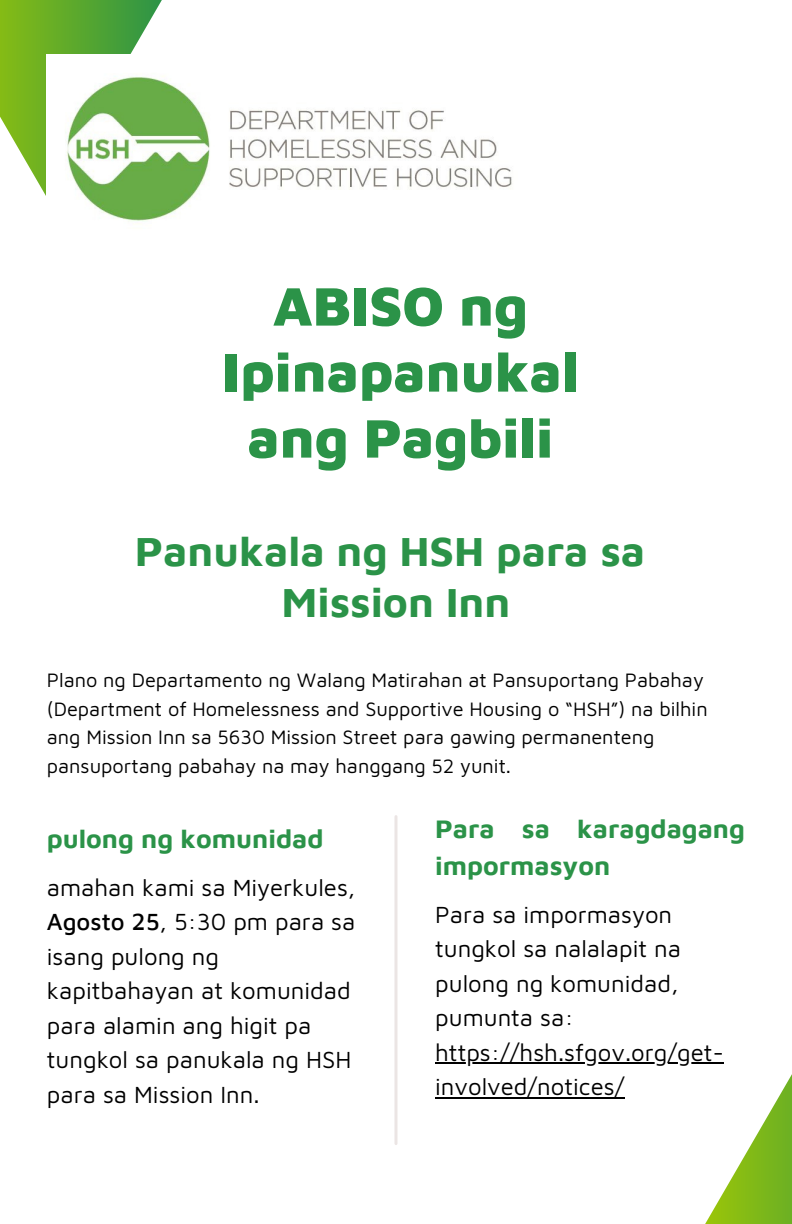
<style>
.page{position:relative;width:792px;height:1224px;background:#fff}
.page>*{position:absolute;margin:0;border:0;box-sizing:border-box;transform-origin:0 0}
.t1{font:900 55.8px/66px "Maven Pro";color:#2b9348;text-align:center}
.t2{font:700 42.6px "Maven Pro";color:#2b9348}
.t3{font:700 26.6px/37px "Maven Pro";color:#2b9348}
.t4{font:24px/34.4px "Maven Pro";color:#000}
.t5{font:20px/28.4px "Maven Pro";color:#000}
.s1{font-weight:500}
</style>
<div class="page">
<svg style="left:0;top:0;width:162px;height:196px"></svg>
<hr style="left:394px;top:817px;width:3px;height:327px;background:#ebe5e4">
<img style="left:47px;top:54px;width:465px;height:167px">
<svg style="left:705px;top:1074px;width:87px;height:150px"></svg>
<hr style="left:435px;top:1062px;width:289px;height:2px;background:#000">
<hr style="left:435px;top:1097px;width:189px;height:1px;background:#000">
<p class="t1" style="left:222px;top:272px;width:358px">ABISO ng<br>Ipinapanukal ang Pagbili</p>
<p class="t2" style="left:135px;top:525px;width:512px">Panukala ng HSH para sa</p>
<p class="t2" style="left:282px;top:576px;width:230px">Mission Inn</p>
<p class="t5" style="left:47px;top:665px;width:662px">Plano ng Departamento ng Walang Matirahan at Pansuportang Pabahay (Department of Homelessness and Supportive Housing o “HSH”) na bilhin ang Mission Inn sa 5630 Mission Street para gawing permanenteng pansuportang pabahay na may hanggang 52 yunit.</p>
<p class="t3" style="left:47px;top:819px;width:278px">pulong ng komunidad</p>
<p class="t4" style="left:47px;top:870px;width:310px">amahan kami sa Miyerkules,<br><span class="s1">Agosto 25</span>, 5:30 pm para sa isang pulong ng kapitbahayan at komunidad para alamin ang higit pa tungkol sa panukala ng HSH para sa Mission Inn.</p>
<p class="t3" style="left:435px;top:810px;width:311px">Para sa karagdagang impormasyon</p>
<p class="t4" style="left:435px;top:897px;width:290px">Para sa impormasyon tungkol sa nalalapit na pulong ng komunidad, pumunta sa: https://hsh.sfgov.org/get&shy;involved/notices/</p>
</div>
